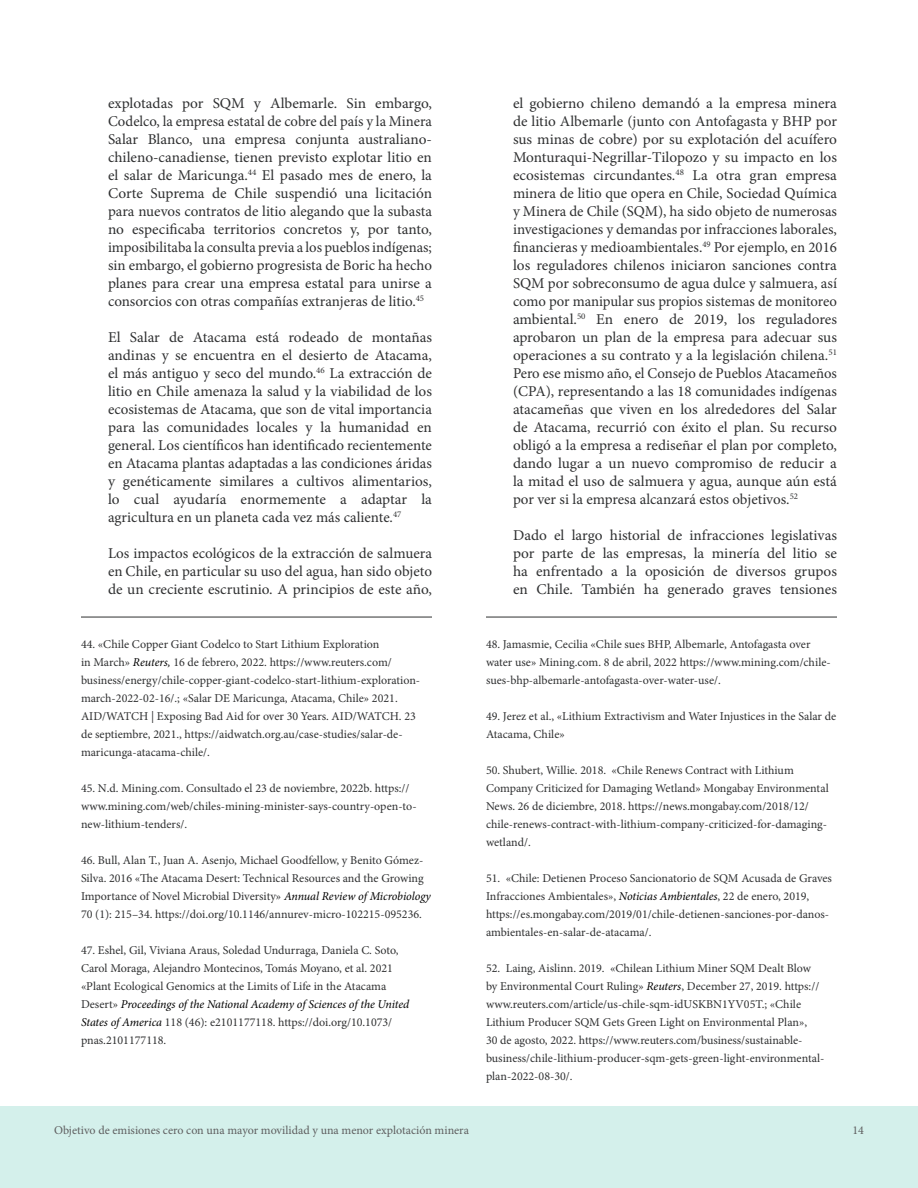
<style>
.page{position:relative;width:918px;height:1188px;background:#fff}
.page>*{position:absolute;margin:0;border:0;box-sizing:border-box;transform-origin:0 0}
.t1{font:15px/18px "Minion Pro";color:#2f3031;text-align:justify}
.FOOTNOTES{font:12px/18px "Minion Pro";color:#2f3031}
.t2{font:12px "Minion Pro";color:#5e5e5f}
.s1{font-style:italic;color:#000}
</style>
<div class="page">
<div style="left:0;top:1107px;width:918px;height:81px;background:#d4f0eb"></div>
<hr style="left:486px;top:617px;width:351px;height:1px;background:#2f3031">
<hr style="left:81px;top:617px;width:351px;height:1px;background:#2f3031">
<p class="t1" style="left:108px;top:94px;width:326px">explotadas por SQM y Albemarle. Sin embargo, Codelco, la empresa estatal de cobre del país y la Minera Salar Blanco, una empresa conjunta australiano&shy;chileno-canadiense, tienen previsto explotar litio en el salar de Maricunga.<sup>44</sup> El pasado mes de enero, la Corte Suprema de Chile suspendió una licitación para nuevos contratos de litio alegando que la subasta no especificaba territorios concretos y, por tanto, imposibilitaba la consulta previa a los pueblos indígenas; sin embargo, el gobierno progresista de Boric ha hecho planes para crear una empresa estatal para unirse a consorcios con otras compañías extranjeras de litio.<sup>45</sup></p>
<p class="t1" style="left:108px;top:328px;width:326px">El Salar de Atacama está rodeado de montañas andinas y se encuentra en el desierto de Atacama, el más antiguo y seco del mundo.<sup>46</sup> La extracción de litio en Chile amenaza la salud y la viabilidad de los ecosistemas de Atacama, que son de vital importancia para las comunidades locales y la humanidad en general. Los científicos han identificado recientemente en Atacama plantas adaptadas a las condiciones áridas y genéticamente similares a cultivos alimentarios, lo cual ayudaría enormemente a adaptar la agricultura en un planeta cada vez más caliente.<sup>47</sup></p>
<p class="t1" style="left:108px;top:544px;width:326px">Los impactos ecológicos de la extracción de salmuera en Chile, en particular su uso del agua, han sido objeto de un creciente escrutinio. A principios de este año,</p>
<p class="FOOTNOTES" style="left:81px;top:635px;width:341px">44. «Chile Copper Giant Codelco to Start Lithium Exploration<br>in March» <span class="s1">Reuters,</span> 16 de febrero, 2022. https://www.reuters.com/ business/energy/chile-copper-giant-codelco-start-lithium-exploration&shy;march-2022-02-16/.; «Salar DE Maricunga, Atacama, Chile» 2021.<br>AID/WATCH | Exposing Bad Aid for over 30 Years. AID/WATCH. 23 de septiembre, 2021., https://aidwatch.org.au/case-studies/salar-de&shy;maricunga-atacama-chile/.</p>
<p class="FOOTNOTES" style="left:81px;top:779px;width:337px">45. N.d. Mining.com. Consultado el 23 de noviembre, 2022b. https:// www.mining.com/web/chiles-mining-minister-says-country-open-to&shy;new-lithium-tenders/.</p>
<p class="FOOTNOTES" style="left:81px;top:851px;width:351px">46. Bull, Alan T., Juan A. Asenjo, Michael Goodfellow, y Benito Gómez-Silva. 2016 «The Atacama Desert: Technical Resources and the Growing Importance of Novel Microbial Diversity» <span class="s1">Annual Review of Microbiology </span>70 (1): 215–34. https://doi.org/10.1146/annurev-micro-102215-095236.</p>
<p class="FOOTNOTES" style="left:81px;top:941px;width:330px">47. Eshel, Gil, Viviana Araus, Soledad Undurraga, Daniela C. Soto, Carol Moraga, Alejandro Montecinos, Tomás Moyano, et al. 2021 «Plant Ecological Genomics at the Limits of Life in the Atacama Desert» <span class="s1">Proceedings of the National Academy of Sciences of the United States of America</span> 118 (46): e2101177118. https://doi.org/10.1073/ pnas.2101177118.</p>
<p class="t1" style="left:513px;top:94px;width:326px">el gobierno chileno demandó a la empresa minera de litio Albemarle (junto con Antofagasta y BHP por sus minas de cobre) por su explotación del acuífero Monturaqui-Negrillar-Tilopozo y su impacto en los ecosistemas circundantes.<sup>48</sup> La otra gran empresa minera de litio que opera en Chile, Sociedad Química y Minera de Chile (SQM), ha sido objeto de numerosas investigaciones y demandas por infracciones laborales, financieras y medioambientales.<sup>49</sup> Por ejemplo, en 2016 los reguladores chilenos iniciaron sanciones contra SQM por sobreconsumo de agua dulce y salmuera, así como por manipular sus propios sistemas de monitoreo ambiental.<sup>50</sup> En enero de 2019, los reguladores aprobaron un plan de la empresa para adecuar sus operaciones a su contrato y a la legislación chilena.<sup>51<br></sup>Pero ese mismo año, el Consejo de Pueblos Atacameños (CPA), representando a las 18 comunidades indígenas atacameñas que viven en los alrededores del Salar de Atacama, recurrió con éxito el plan. Su recurso obligó a la empresa a rediseñar el plan por completo, dando lugar a un nuevo compromiso de reducir a la mitad el uso de salmuera y agua, aunque aún está por ver si la empresa alcanzará estos objetivos.<sup>52</sup></p>
<p class="t1" style="left:513px;top:526px;width:326px">Dado el largo historial de infracciones legislativas por parte de las empresas, la minería del litio se ha enfrentado a la oposición de diversos grupos en Chile. También ha generado graves tensiones</p>
<p class="FOOTNOTES" style="left:486px;top:635px;width:346px">48. Jamasmie, Cecilia «Chile sues BHP, Albemarle, Antofagasta over water use» Mining.com. 8 de abril, 2022 https://www.mining.com/chile&shy;sues-bhp-albemarle-antofagasta-over-water-use/.</p>
<p class="FOOTNOTES" style="left:486px;top:707px;width:352px">49. Jerez et al., «Lithium Extractivism and Water Injustices in the Salar de<br>Atacama, Chile»</p>
<p class="FOOTNOTES" style="left:486px;top:761px;width:344px">50. Shubert, Willie. 2018. «Chile Renews Contract with Lithium Company Criticized for Damaging Wetland» Mongabay Environmental News. 26 de diciembre, 2018. https://news.mongabay.com/2018/12/ chile-renews-contract-with-lithium-company-criticized-for-damaging&shy;wetland/.</p>
<p class="FOOTNOTES" style="left:486px;top:869px;width:348px">51. «Chile: Detienen Proceso Sancionatorio de SQM Acusada de Graves Infracciones Ambientales», <span class="s1">Noticias Ambientales</span>, 22 de enero, 2019, https://es.mongabay.com/2019/01/chile-detienen-sanciones-por-danos&shy;ambientales-en-salar-de-atacama/.</p>
<p class="FOOTNOTES" style="left:486px;top:959px;width:340px">52. Laing, Aislinn. 2019. «Chilean Lithium Miner SQM Dealt Blow by Environmental Court Ruling» <span class="s1">Reuters</span>, December 27, 2019. https:// www.reuters.com/article/us-chile-sqm-idUSKBN1YV05T.; «Chile Lithium Producer SQM Gets Green Light on Environmental Plan»,<br>30 de agosto, 2022. https://www.reuters.com/business/sustainable&shy;business/chile-lithium-producer-sqm-gets-green-light-environmental&shy;plan-2022-08-30/.</p>
<p class="t2" style="left:54px;top:1122px;width:417px">Objetivo de emisiones cero con una mayor movilidad y una menor explotación minera</p>
<p class="t2" style="left:852px;top:1122px;width:13px">14</p>
</div>
